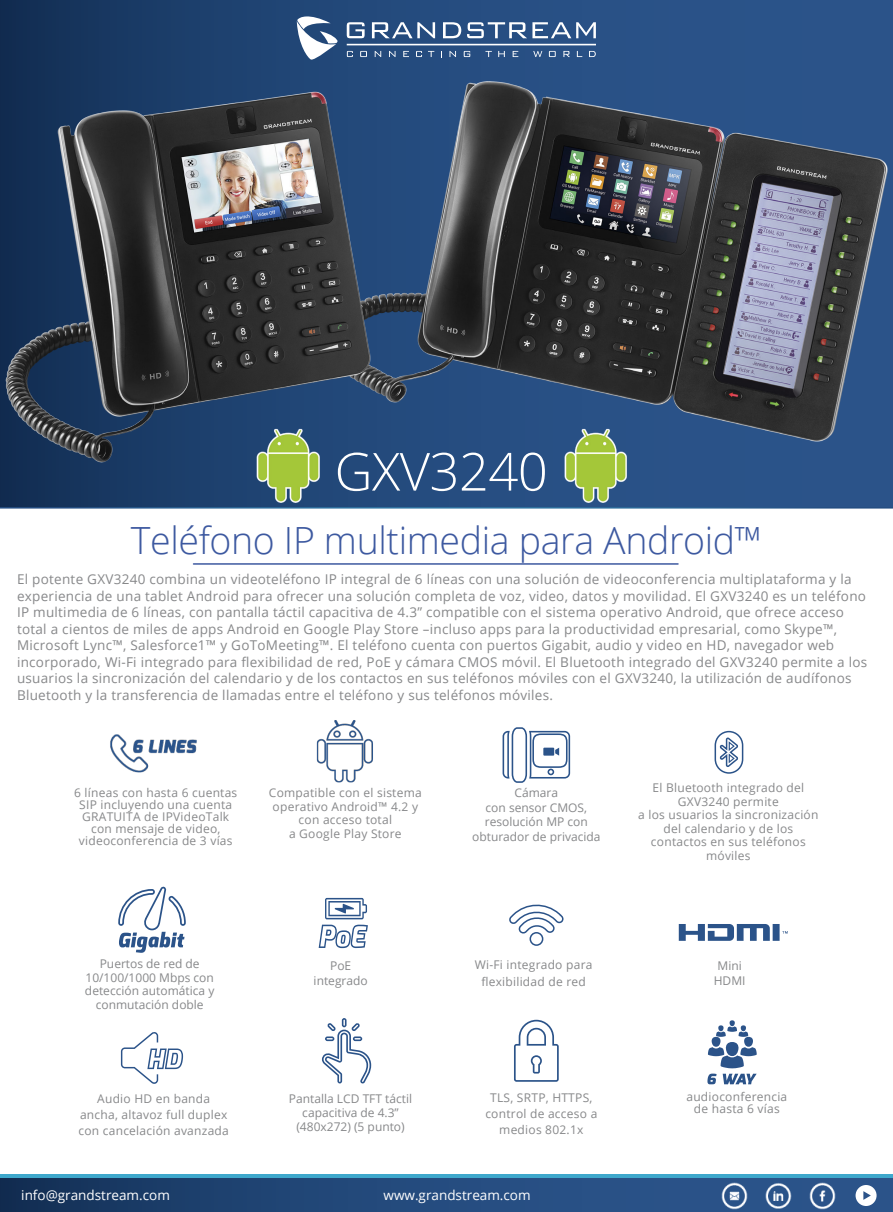
<style>
.page{position:relative;width:893px;height:1212px;background:#fff}
.page>*{position:absolute;margin:0;border:0;box-sizing:border-box;transform-origin:0 0}
.t1{font:300 52.5px "Open Sans";letter-spacing:-.01em;color:#fff}
.t2{font:300 37.5px "Open Sans";letter-spacing:-.01em;color:#3d59a0}
.t3{font:13.5px/16.5px "Open Sans";letter-spacing:.02em;color:#87888a}
.t4{font:13.5px "Open Sans";color:#fff}
.t5{font:12px/13.5px "Open Sans";letter-spacing:.02em;color:#87888a;text-align:center}
.t6{font:12px/14.4px "Open Sans";color:#87888a;text-align:center}
</style>
<div class="page">
<svg style="left:0;top:0;width:893px;height:509px;background:#224776"></svg>
<div style="left:0;top:1177px;width:893px;height:35px;background:linear-gradient(to right,#16365f,#305b94)"></div>
<hr style="left:194px;top:563px;width:484px;height:2px;background:#3d59a0">
<hr style="left:0;top:1174px;width:893px;height:4px;background:#3ea8cc">
<svg style="left:714px;top:730px;width:30px;height:44px"></svg>
<svg style="left:509px;top:904px;width:55px;height:42px"></svg>
<img style="left:765px;top:1183px;width:27px;height:25px">
<img style="left:810px;top:1183px;width:26px;height:26px">
<img style="left:721px;top:1183px;width:26px;height:26px">
<div style="left:855px;top:1185px;width:22px;height:21px;background:#fff;border-radius:50%"></div>
<svg style="left:863px;top:1191px;width:8px;height:9px"></svg>
<svg style="left:297px;top:16px;width:41px;height:27px"></svg>
<svg style="left:347px;top:22px;width:18px;height:16px"></svg>
<svg style="left:372px;top:22px;width:63px;height:16px"></svg>
<svg style="left:443px;top:22px;width:18px;height:16px"></svg>
<svg style="left:467px;top:22px;width:129px;height:16px"></svg>
<img style="left:110px;top:734px;width:87px;height:39px">
<img style="left:316px;top:720px;width:57px;height:63px">
<svg style="left:503px;top:727px;width:67px;height:56px"></svg>
<svg style="left:119px;top:886px;width:67px;height:67px"></svg>
<svg style="left:325px;top:898px;width:42px;height:21px"></svg>
<svg style="left:319px;top:925px;width:49px;height:23px"></svg>
<svg style="left:679px;top:924px;width:109px;height:17px"></svg>
<svg style="left:121px;top:1032px;width:62px;height:52px"></svg>
<svg style="left:322px;top:1018px;width:49px;height:65px"></svg>
<svg style="left:514px;top:1020px;width:45px;height:62px"></svg>
<svg style="left:707px;top:1020px;width:50px;height:64px"></svg>
<img style="left:252px;top:472px;width:74px;height:30px">
<img style="left:559px;top:490px;width:74px;height:12px">
<img style="left:275px;top:43px;width:618px;height:447px">
<img style="left:0;top:60px;width:484px;height:412px">
<h1 class="t1" style="left:335px;top:436px;width:215px">GXV3240</h1>
<h2 class="t2" style="left:131px;top:515px;width:633px">Teléfono IP multimedia para Android™</h2>
<p class="t3" style="left:17px;top:570px;width:852px">El potente GXV3240 combina un videoteléfono IP integral de 6 líneas con una solución de videoconferencia multiplataforma y la experiencia de una tablet Android para ofrecer una solución completa de voz, video, datos y movilidad. El GXV3240 es un teléfono IP multimedia de 6 líneas, con pantalla táctil capacitiva de 4.3” compatible con el sistema operativo Android, que ofrece acceso total a cientos de miles de apps Android en Google Play Store –incluso apps para la productividad empresarial, como Skype™, Microsoft Lync™, Salesforce1™ y GoToMeeting™. El teléfono cuenta con puertos Gigabit, audio y video en HD, navegador web incorporado, Wi-Fi integrado para flexibilidad de red, PoE y cámara CMOS móvil. El Bluetooth integrado del GXV3240 permite a los usuarios la sincronización del calendario y de los contactos en sus teléfonos móviles con el GXV3240, la utilización de audífonos Bluetooth y la transferencia de llamadas entre el teléfono y sus teléfonos móviles.</p>
<p class="t5" style="left:74px;top:787px;width:165px;line-height:12px">6 líneas con hasta 6 cuentas<br>SIP incluyendo una cuenta<br>GRATUITA de IPVideoTalk con mensaje de video, videoconferencia de 3 vías</p>
<p class="t5" style="left:269px;top:786px;width:154px">Compatible con el sistema operativo Android™ 4.2 y con acceso total<br>a Google Play Store</p>
<p class="t6" style="left:472px;top:785px;width:130px">Cámara<br>con sensor CMOS, resolución MP con obturador de privacida</p>
<p class="t5" style="left:638px;top:780px;width:182px">El Bluetooth integrado del<br>GXV3240 permite<br>a los usuarios la sincronización del calendario y de los contactos en sus teléfonos móviles</p>
<p class="t6" style="left:85px;top:957px;width:131px;line-height:13.5px">Puertos de red de<br>10/100/1000 Mbps con detección automática y conmutación doble</p>
<p class="t6" style="left:714px;top:958px;width:33px">Mini<br>HDMI</p>
<p class="t6" style="left:314px;top:958px;width:56px">PoE integrado</p>
<p class="t5" style="left:475px;top:956px;width:119px;line-height:16.5px">Wi-Fi integrado para flexibilidad de red</p>
<p class="t5" style="left:78px;top:1090px;width:152px;line-height:16.2px">Audio HD en banda ancha, altavoz full duplex con cancelación avanzada</p>
<p class="t6" style="left:289px;top:1091px;width:125px">Pantalla LCD TFT táctil capacitiva de 4.3” (480x272) (5 punto)</p>
<p class="t5" style="left:686px;top:1090px;width:102px;line-height:12px">audioconferencia de hasta 6 vías</p>
<p class="t5" style="left:485px;top:1089px;width:113px;line-height:16.2px">TLS, SRTP, HTTPS, control de acceso a medios 802.1x</p>
<p class="t4" style="left:21px;top:1186px;width:150px">info@grandstream.com</p>
<p class="t4" style="left:384px;top:1186px;width:149px">www.grandstream.com</p>
</div>
